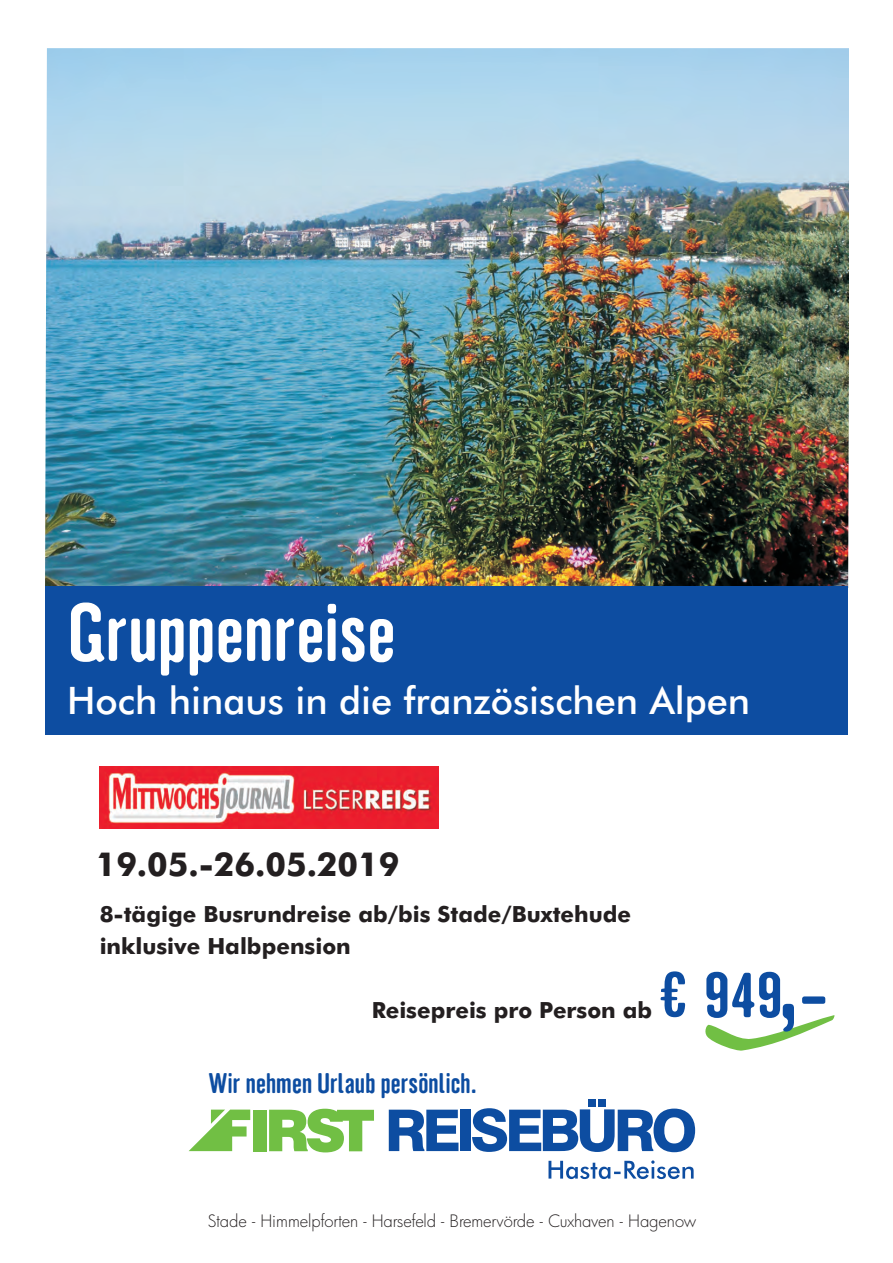
<style>
.page{position:relative;width:893px;height:1263px;background:#fff}
.page>*{position:absolute;margin:0;border:0;box-sizing:border-box;transform-origin:0 0}
.t1{font:72.9px "Chleb";color:#fff}
.t2{font:56.55px "Chleb";color:#0d4da1}
.t3{font:500 37.95px "Futura BT";color:#fff}
.t4{font:500 33px "Futura BT";color:#231f20}
.t5{font:25.5px "Chleb";color:#0d4da1}
.t6{font:500 22.35px/32.1px "Futura BT";color:#231f20}
.t7{font:300 16.65px "Futura";letter-spacing:-.01em;color:#231f20}
.s1{font-size:96.75px}
.s2{font-size:58.2px}
</style>
<div class="page">
<svg style="left:705px;top:1015px;width:130px;height:36px"></svg>
<svg style="left:660px;top:971px;width:25px;height:46px"></svg>
<img style="left:45px;top:48px;width:803px;height:538px">
<div style="left:45px;top:586px;width:803px;height:149px;background:#0d4da1"></div>
<img style="left:100px;top:767px;width:338px;height:62px">
<svg style="left:389px;top:1110px;width:69px;height:41px"></svg>
<div style="left:460px;top:1110px;width:11px;height:41px;background:#0d4da1"></div>
<div style="left:588px;top:1099px;width:7px;height:8px;background:#0d4da1"></div>
<div style="left:598px;top:1099px;width:7px;height:8px;background:#0d4da1"></div>
<svg style="left:472px;top:1108px;width:223px;height:44px"></svg>
<svg style="left:548px;top:1160px;width:146px;height:19px"></svg>
<svg style="left:189px;top:1109px;width:61px;height:42px"></svg>
<div style="left:253px;top:1110px;width:13px;height:41px;background:#71bf44"></div>
<svg style="left:269px;top:1109px;width:105px;height:43px"></svg>
<h1 class="t1" style="left:71px;top:604px;width:329px">Gruppenreise</h1>
<h3 class="t3" style="left:67px;top:685px;width:684px">Hoch hinaus in die französischen Alpen</h3>
<h3 class="t4" style="left:96px;top:850px;width:305px">19.05.-26.05.2019</h3>
<p class="t6" style="left:100px;top:900px;width:533px">8-tägige Busrundreise ab/bis Stade/Buxtehude inklusive Halbpension</p>
<p class="t6" style="left:372px;top:996px;width:282px">Reisepreis pro Person ab</p>
<p class="t5" style="left:209px;top:1073px;width:270px">Wir nehmen Urlaub persönlich.</p>
<h2 class="t2" style="left:704px;top:973px;width:128px">949<span class="s1">,</span><span class="s2">-</span></h2>
<p class="t7" style="left:208px;top:1214px;width:490px">Stade - Himmelpforten - Harsefeld - Bremervörde - Cuxhaven - Hagenow</p>
</div>
